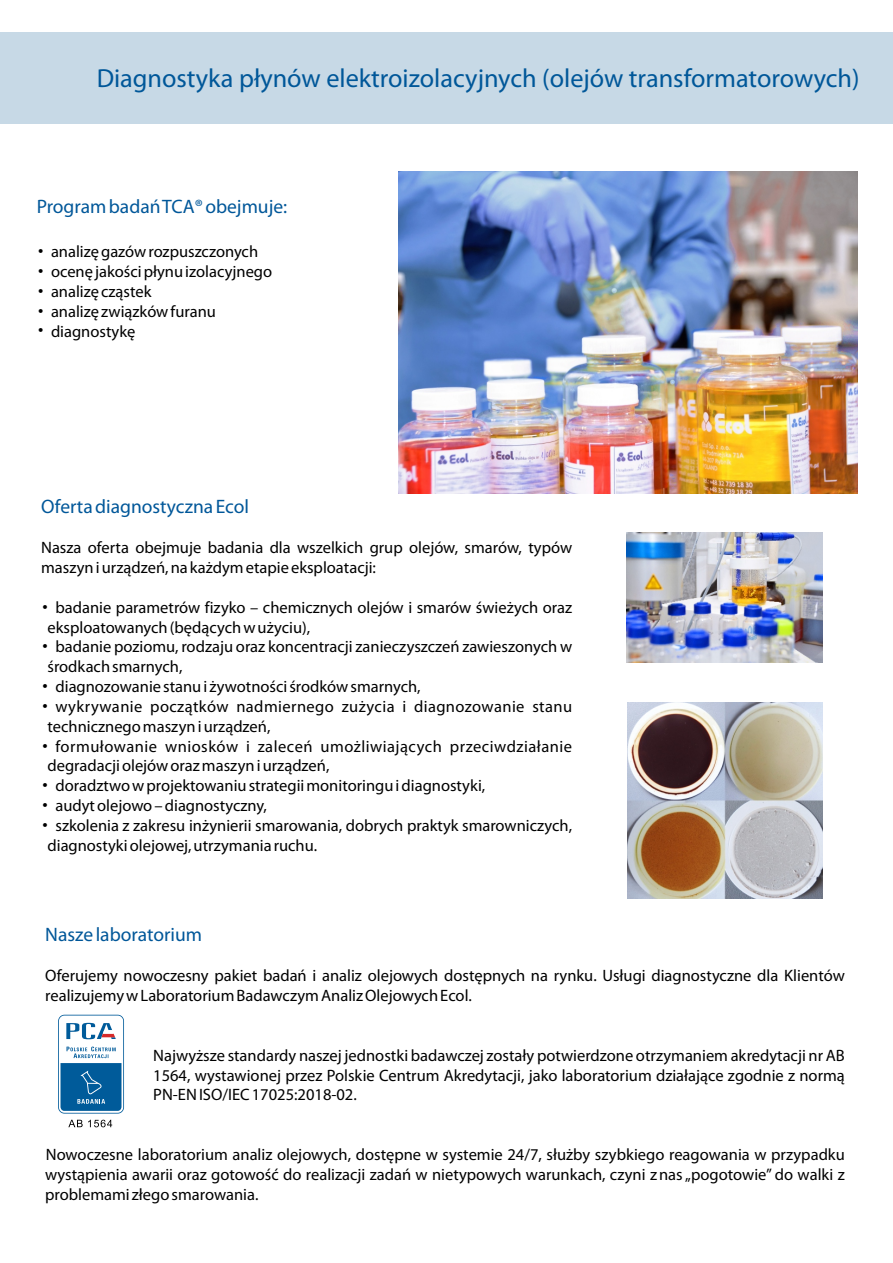
<style>
.page{position:relative;width:893px;height:1263px;background:#fff}
.page>*{position:absolute;margin:0;border:0;box-sizing:border-box;transform-origin:0 0}
.t1{font:26.25px "Myriad Pro";color:#005799}
.t2{font:19.5px "Myriad Pro";color:#005799}
.t3{font:16.5px/19.8px "Myriad Pro";color:#000}
.t4{font:16.5px/19.8px "Myriad Pro";letter-spacing:.03em;color:#000}
.t5{font:16.5px/19.8px "Myriad Pro";letter-spacing:.025em;color:#000}
.s1{font-family:"Geometric 415 BT Black A";font-size:13.5px}
</style>
<div class="page">
<div style="left:0;top:32px;width:893px;height:92px;background:#c7d9e6"></div>
<svg style="left:68px;top:1120px;width:44px;height:7px"></svg>
<svg style="left:58px;top:1015px;width:66px;height:98px"></svg>
<img style="left:627px;top:703px;width:196px;height:195px">
<img style="left:399px;top:171px;width:459px;height:322px">
<img style="left:626px;top:532px;width:197px;height:130px">
<h1 class="t1" style="left:97px;top:67px;width:764px">Diagnostyka płynów elektroizolacyjnych (olejów transformatorowych)</h1>
<p class="t2" style="left:37px;top:199px;width:252px">Program badań TCA® obejmuje:</p>
<p class="t3" style="left:37px;top:243px;width:223px"><span class="s1">•</span> analizę gazów rozpuszczonych</p>
<p class="t3" style="left:37px;top:263px;width:237px"><span class="s1">•</span> ocenę jakości płynu izolacyjnego</p>
<p class="t3" style="left:37px;top:283px;width:116px"><span class="s1">•</span> analizę cząstek</p>
<p class="t3" style="left:37px;top:322px;width:100px"><span class="s1">•</span> diagnostykę</p>
<p class="t3" style="left:37px;top:303px;width:181px"><span class="s1">•</span> analizę związków furanu</p>
<p class="t2" style="left:41px;top:498px;width:209px">Oferta diagnostyczna Ecol</p>
<p class="t3" style="left:41px;top:539px;width:533px">Nasza oferta obejmuje badania dla wszelkich grup olejów, smarów, typów maszyn i urządzeń, na każdym etapie eksploatacji:</p>
<p class="t3" style="left:48px;top:599px;width:526px;text-indent:-6px"><span class="s1">•</span> badanie parametrów fizyko – chemicznych olejów i smarów świeżych oraz eksploatowanych (będących w użyciu),</p>
<p class="t3" style="left:48px;top:638px;width:526px;text-indent:-6px"><span class="s1">•</span> badanie poziomu, rodzaju oraz koncentracji zanieczyszczeń zawieszonych w środkach smarnych,</p>
<p class="t3" style="left:41px;top:678px;width:381px"><span class="s1">•</span> diagnozowanie stanu i żywotności środków smarnych,</p>
<p class="t5" style="left:48px;top:698px;width:526px;text-indent:-6px"><span class="s1">•</span> wykrywanie początków nadmiernego zużycia i diagnozowanie stanu technicznego maszyn i urządzeń,</p>
<p class="t4" style="left:47px;top:737px;width:526px;text-indent:-6px"><span class="s1">•</span> formułowanie wniosków i zaleceń umożliwiających przeciwdziałanie degradacji olejów oraz maszyn i urządzeń,</p>
<p class="t3" style="left:41px;top:777px;width:446px"><span class="s1">•</span> doradztwo w projektowaniu strategii monitoringu i diagnostyki,</p>
<p class="t3" style="left:41px;top:797px;width:227px"><span class="s1">•</span> audyt olejowo – diagnostyczny,</p>
<p class="t3" style="left:48px;top:817px;width:526px;text-indent:-6px"><span class="s1">•</span> szkolenia z zakresu inżynierii smarowania, dobrych praktyk smarowniczych, diagnostyki olejowej, utrzymania ruchu.</p>
<p class="t2" style="left:45px;top:926px;width:158px">Nasze laboratorium</p>
<p class="t3" style="left:45px;top:967px;width:801px">Oferujemy nowoczesny pakiet badań i analiz olejowych dostępnych na rynku. Usługi diagnostyczne dla Klientów realizujemy w Laboratorium Badawczym Analiz Olejowych Ecol.</p>
<p class="t3" style="left:153px;top:1047px;width:693px;text-align:justify">Najwyższe standardy naszej jednostki badawczej zostały potwierdzone otrzymaniem akredytacji nr AB 1564, wystawionej przez Polskie Centrum Akredytacji, jako laboratorium działające zgodnie z normą PN-EN ISO/IEC 17025:2018-02.</p>
<p class="t3" style="left:45px;top:1146px;width:801px;text-align:justify">Nowoczesne laboratorium analiz olejowych, dostępne w systemie 24/7, służby szybkiego reagowania w przypadku wystąpienia awarii oraz gotowość do realizacji zadań w nietypowych warunkach, czyni z nas „pogotowie” do walki z problemami złego smarowania.</p>
</div>
